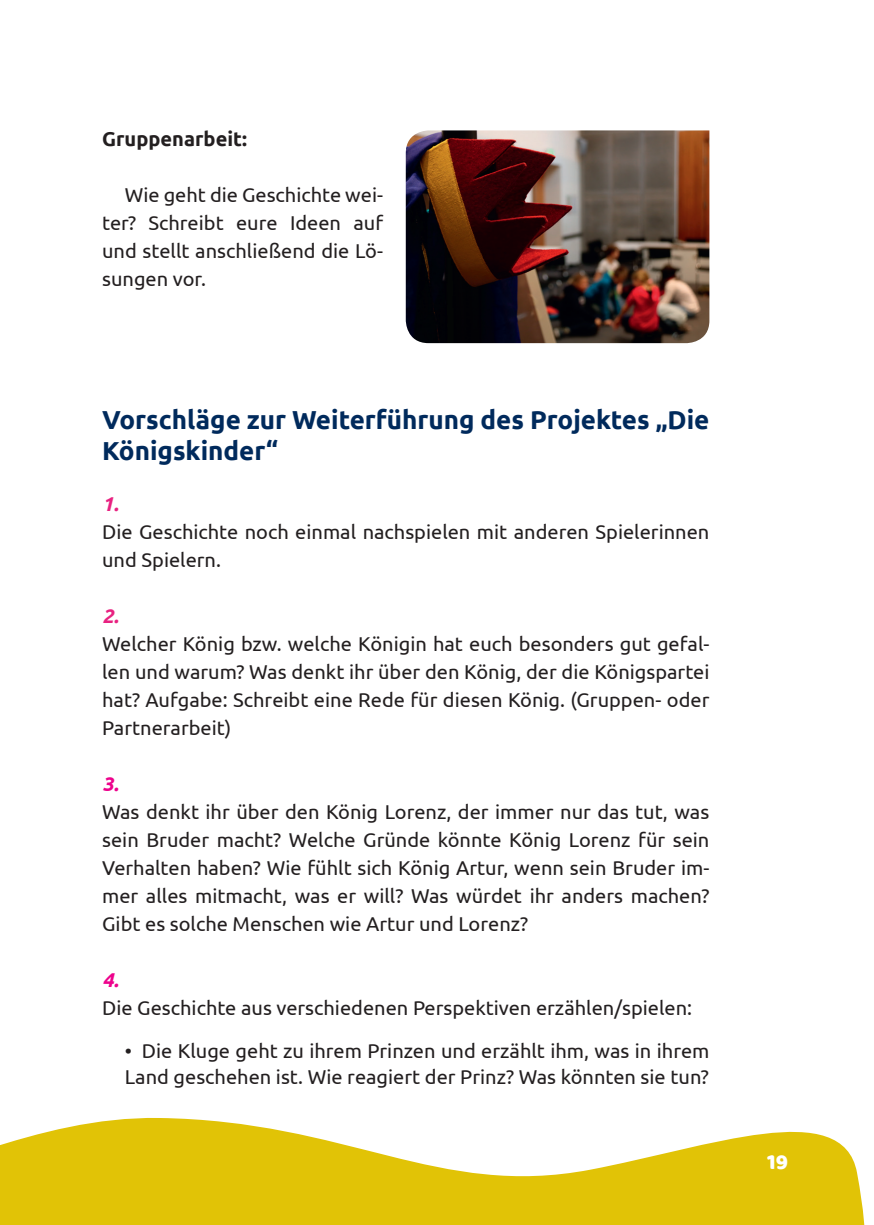
<style>
.page{position:relative;width:874px;height:1225px;background:#fff}
.page>*{position:absolute;margin:0;border:0;box-sizing:border-box;transform-origin:0 0}
.t1{font:700 26px/31.2px "Ubuntu";color:#002a5c}
.t2{font:22px "Baloo Tammudu";color:#fff}
.t3{font:20px/28px "Ubuntu";color:#231f20;text-align:justify}
.t4{font:700 20px "Ubuntu";color:#231f20}
.t5{font:italic 700 20px "Ubuntu";color:#e82281}
.t6{font:italic 700 20px "Ubuntu";color:#ed028c}
</style>
<div class="page">
<svg style="left:0;top:1117px;width:865px;height:108px;fill:#e1c306"></svg>
<img style="left:405px;top:130px;width:304px;height:213px">
<p class="t4" style="left:102px;top:127px;width:146px">Gruppenarbeit:</p>
<p class="t3" style="left:102px;top:180px;width:282px;text-indent:23px">Wie geht die Geschichte wei&shy;ter? Schreibt eure Ideen auf und stellt anschließend die Lö&shy;sungen vor.</p>
<h1 class="t1" style="left:102px;top:404px;width:608px">Vorschläge zur Weiterführung des Projektes „Die<br>Königskinder“</h1>
<p class="t5" style="left:102px;top:492px;width:18px">1.</p>
<p class="t3" style="left:102px;top:517px;width:608px">Die Geschichte noch einmal nachspielen mit anderen Spielerinnen und Spielern.</p>
<p class="t5" style="left:102px;top:604px;width:18px">2.</p>
<p class="t3" style="left:102px;top:629px;width:608px">Welcher König bzw. welche Königin hat euch besonders gut gefal&shy;len und warum? Was denkt ihr über den König, der die Königspartei hat? Aufgabe: Schreibt eine Rede für diesen König. (Gruppen- oder Partnerarbeit)</p>
<p class="t6" style="left:102px;top:772px;width:18px">3.</p>
<p class="t3" style="left:102px;top:797px;width:608px">Was denkt ihr über den König Lorenz, der immer nur das tut, was sein Bruder macht? Welche Gründe könnte König Lorenz für sein Verhalten haben? Wie fühlt sich König Artur, wenn sein Bruder im&shy;mer alles mitmacht, was er will? Was würdet ihr anders machen?<br>Gibt es solche Menschen wie Artur und Lorenz?</p>
<p class="t6" style="left:102px;top:968px;width:18px">4.</p>
<p class="t3" style="left:102px;top:993px;width:591px">Die Geschichte aus verschiedenen Perspektiven erzählen/spielen:</p>
<p class="t3" style="left:125px;top:1037px;width:586px;line-height:26px">• Die Kluge geht zu ihrem Prinzen und erzählt ihm, was in ihrem<br>Land geschehen ist. Wie reagiert der Prinz? Was könnten sie tun?</p>
<p class="t2" style="left:766px;top:1148px;width:22px">19</p>
</div>
